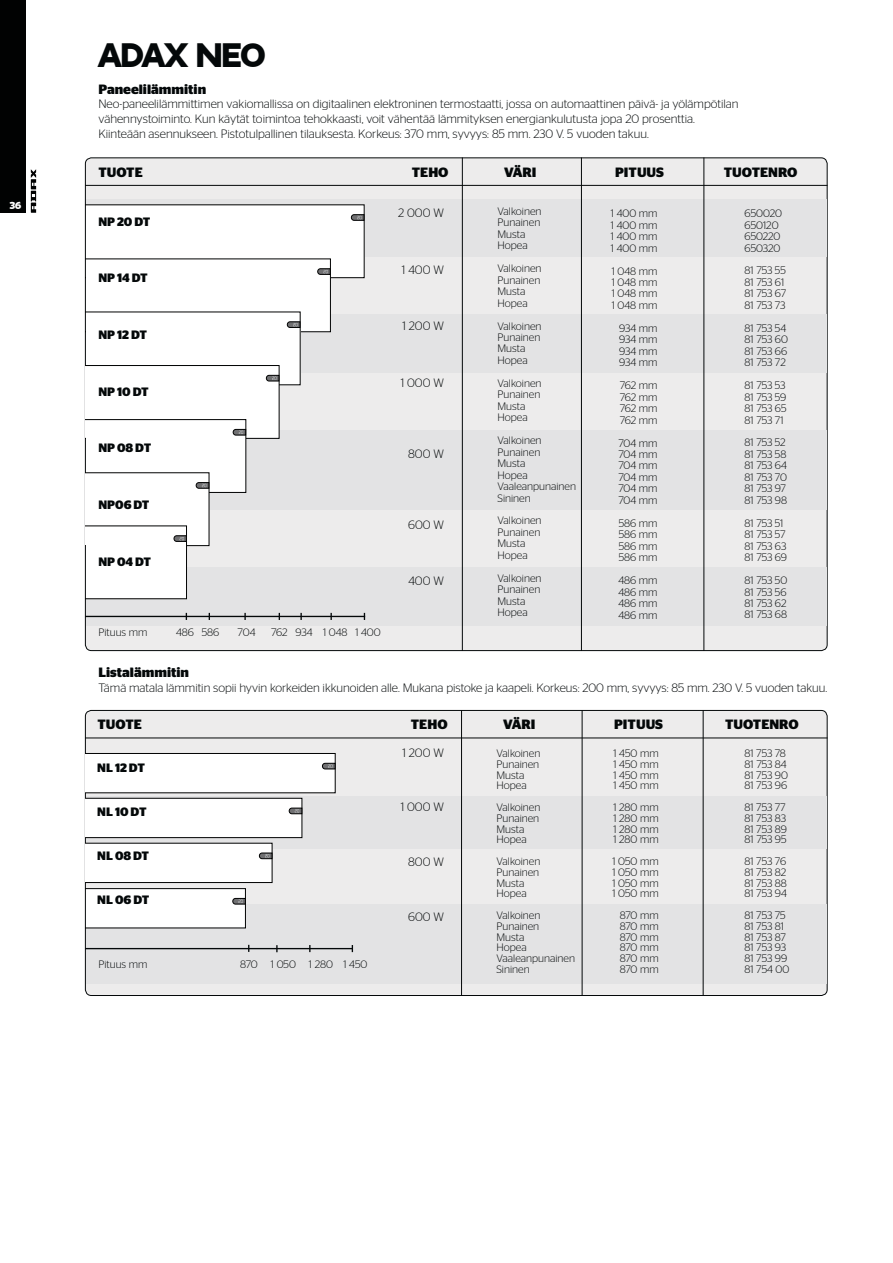
<style>
.page{position:relative;width:893px;height:1263px;background:#fff}
.page>*{position:absolute;margin:0;border:0;box-sizing:border-box;transform-origin:0 0}
.t1{font:900 29.7px "Irma";color:#040809}
.t2{font:700 13.5px "Stag Sans";color:#040809}
.t3{font:300 12.15px/14.9px "Stag Sans";color:#040809}
.t4{font:700 12.15px "Stag Sans";color:#040809}
.t5{font:300 10.8px/11.4px "Stag Sans";color:#040809}
.t6{font:900 9px "Irma";color:#fff}
</style>
<div class="page">
<div style="left:0;top:0;width:26px;height:213px;background:#010202"></div>
<svg style="left:31px;top:169px;width:5px;height:44px"></svg>
<div style="left:85px;top:710px;width:742px;height:286px;background:#edecec;border-radius:6px"></div>
<div style="left:86px;top:904px;width:740px;height:80px;background:#e3e3e4"></div>
<div style="left:85px;top:158px;width:742px;height:493px;background:#edecec;border-radius:6px"></div>
<div style="left:86px;top:430px;width:740px;height:79px;background:#e3e3e4"></div>
<div style="left:86px;top:568px;width:740px;height:58px;background:#e3e3e4"></div>
<div style="left:86px;top:314px;width:740px;height:58px;background:#e3e3e4"></div>
<hr style="left:85px;top:185px;width:742px;height:1px;background:#040809">
<div style="left:86px;top:200px;width:740px;height:57px;background:#e3e3e4"></div>
<hr style="left:85px;top:616px;width:280px;height:1px;background:#040809">
<svg style="left:330px;top:613px;width:2px;height:7px"></svg>
<svg style="left:300px;top:613px;width:2px;height:7px"></svg>
<hr style="left:85px;top:738px;width:742px;height:1px;background:#040809">
<div style="left:86px;top:796px;width:740px;height:52px;background:#e3e3e4"></div>
<hr style="left:85px;top:948px;width:267px;height:1px;background:#040809">
<hr style="left:703px;top:158px;width:1px;height:493px;background:#040809">
<hr style="left:462px;top:158px;width:1px;height:493px;background:#040809">
<hr style="left:702px;top:710px;width:1px;height:286px;background:#040809">
<hr style="left:461px;top:710px;width:1px;height:286px;background:#040809">
<hr style="left:581px;top:158px;width:1px;height:493px;background:#040809">
<hr style="left:581px;top:710px;width:1px;height:286px;background:#040809">
<svg style="left:86px;top:204px;width:279px;height:395px"></svg>
<svg style="left:244px;top:613px;width:2px;height:7px"></svg>
<svg style="left:86px;top:753px;width:250px;height:175px"></svg>
<p class="t6" style="left:10px;top:200px;width:13px">36</p>
<h1 class="t1" style="left:98px;top:39px;width:168px">ADAX NEO</h1>
<p class="t2" style="left:98px;top:81px;width:109px">Paneelilämmitin</p>
<p class="t3" style="left:98px;top:98px;width:641px">Neo-paneelilämmittimen vakiomallissa on digitaalinen elektroninen termostaatti, jossa on automaattinen päivä- ja yölämpötilan vähennystoiminto. Kun käytät toimintoa tehokkaasti, voit vähentää lämmityksen energiankulutusta jopa 20 prosenttia.<br>Kiinteään asennukseen. Pistotulpallinen tilauksesta. Korkeus: 370 mm, syvyys: 85 mm. 230 V. 5 vuoden takuu.</p>
<p class="t2" style="left:98px;top:165px;width:46px">TUOTE</p>
<p class="t2" style="left:412px;top:165px;width:38px">TEHO</p>
<p class="t2" style="left:504px;top:165px;width:34px">VÄRI</p>
<p class="t2" style="left:615px;top:165px;width:50px">PITUUS</p>
<p class="t2" style="left:723px;top:165px;width:75px">TUOTENRO</p>
<p class="t4" style="left:98px;top:214px;width:54px">NP 20 DT</p>
<p class="t4" style="left:98px;top:271px;width:51px">NP 14 DT</p>
<p class="t4" style="left:98px;top:328px;width:50px">NP 12 DT</p>
<p class="t4" style="left:98px;top:384px;width:52px">NP 10 DT</p>
<p class="t4" style="left:98px;top:441px;width:54px">NP 08 DT</p>
<p class="t4" style="left:98px;top:498px;width:53px">NP06 DT</p>
<p class="t4" style="left:98px;top:554px;width:54px">NP 04 DT</p>
<p class="t3" style="left:398px;top:206px;width:47px">2 000 W</p>
<p class="t3" style="left:402px;top:263px;width:44px">1 400 W</p>
<p class="t3" style="left:402px;top:320px;width:43px">1 200 W</p>
<p class="t3" style="left:400px;top:376px;width:45px">1 000 W</p>
<p class="t3" style="left:408px;top:447px;width:37px">800 W</p>
<p class="t3" style="left:408px;top:518px;width:37px">600 W</p>
<p class="t3" style="left:408px;top:575px;width:37px">400 W</p>
<p class="t5" style="left:497px;top:206px;width:45px">Valkoinen<br>Punainen<br>Musta<br>Hopea</p>
<p class="t5" style="left:497px;top:264px;width:45px">Valkoinen<br>Punainen<br>Musta<br>Hopea</p>
<p class="t5" style="left:497px;top:321px;width:45px">Valkoinen<br>Punainen<br>Musta<br>Hopea</p>
<p class="t5" style="left:497px;top:378px;width:45px">Valkoinen<br>Punainen<br>Musta<br>Hopea</p>
<p class="t5" style="left:497px;top:436px;width:80px">Valkoinen<br>Punainen<br>Musta<br>Hopea<br>Vaaleanpunainen<br>Sininen</p>
<p class="t5" style="left:497px;top:516px;width:45px">Valkoinen<br>Punainen<br>Musta<br>Hopea</p>
<p class="t5" style="left:497px;top:573px;width:45px">Valkoinen<br>Punainen<br>Musta<br>Hopea</p>
<p class="t5" style="left:611px;top:209px;width:48px;text-align:justify">1 400 mm 1 400 mm 1 400 mm 1 400 mm</p>
<p class="t5" style="left:611px;top:266px;width:47px;text-align:justify">1 048 mm 1 048 mm 1 048 mm 1 048 mm</p>
<p class="t5" style="left:619px;top:323px;width:40px;text-align:justify">934 mm 934 mm 934 mm 934 mm</p>
<p class="t5" style="left:619px;top:381px;width:39px;text-align:justify">762 mm 762 mm 762 mm 762 mm</p>
<p class="t5" style="left:618px;top:438px;width:41px;text-align:justify">704 mm 704 mm 704 mm 704 mm 704 mm 704 mm</p>
<p class="t5" style="left:618px;top:518px;width:40px;text-align:justify">586 mm 586 mm 586 mm 586 mm</p>
<p class="t5" style="left:618px;top:576px;width:41px;text-align:justify">486 mm 486 mm 486 mm 486 mm</p>
<p class="t5" style="left:744px;top:209px;width:39px">650020<br>650120<br>650220<br>650320</p>
<p class="t5" style="left:744px;top:266px;width:43px">81 753 55<br>81 753 61<br>81 753 67<br>81 753 73</p>
<p class="t5" style="left:744px;top:323px;width:45px">81 753 54<br>81 753 60<br>81 753 66<br>81 753 72</p>
<p class="t5" style="left:744px;top:381px;width:43px;text-align:justify">81 753 53<br>81 753 59<br>81 753 65<br>81 753 71</p>
<p class="t5" style="left:744px;top:438px;width:44px">81 753 52<br>81 753 58<br>81 753 64<br>81 753 70<br>81 753 97<br>81 753 98</p>
<p class="t5" style="left:744px;top:518px;width:44px">81 753 51<br>81 753 57<br>81 753 63<br>81 753 69</p>
<p class="t5" style="left:744px;top:576px;width:44px;text-align:justify">81 753 50<br>81 753 56<br>81 753 62<br>81 753 68</p>
<p class="t5" style="left:98px;top:627px;width:50px">Pituus mm</p>
<p class="t5" style="left:176px;top:627px;width:45px">486 586</p>
<p class="t5" style="left:237px;top:627px;width:19px">704</p>
<p class="t5" style="left:271px;top:627px;width:111px">762 934 1 048 1 400</p>
<p class="t2" style="left:98px;top:664px;width:92px">Listalämmitin</p>
<p class="t3" style="left:98px;top:681px;width:730px">Tämä matala lämmitin sopii hyvin korkeiden ikkunoiden alle. Mukana pistoke ja kaapeli. Korkeus: 200 mm, syvyys: 85 mm. 230 V. 5 vuoden takuu.</p>
<p class="t2" style="left:97px;top:717px;width:46px">TUOTE</p>
<p class="t2" style="left:411px;top:717px;width:38px">TEHO</p>
<p class="t2" style="left:503px;top:717px;width:34px">VÄRI</p>
<p class="t2" style="left:614px;top:717px;width:50px">PITUUS</p>
<p class="t2" style="left:725px;top:717px;width:75px">TUOTENRO</p>
<p class="t5" style="left:613px;top:749px;width:47px;line-height:10.8px;text-align:justify">1 450 mm 1 450 mm 1 450 mm 1 450 mm</p>
<p class="t5" style="left:613px;top:803px;width:47px;line-height:10.8px;text-align:justify">1 280 mm 1 280 mm 1 280 mm 1 280 mm</p>
<p class="t5" style="left:612px;top:857px;width:48px;line-height:10.8px;text-align:justify">1 050 mm 1 050 mm 1 050 mm 1 050 mm</p>
<p class="t5" style="left:620px;top:911px;width:40px;line-height:10.8px;text-align:justify">870 mm 870 mm 870 mm 870 mm 870 mm 870 mm</p>
<p class="t3" style="left:402px;top:746px;width:43px">1 200 W</p>
<p class="t5" style="left:744px;top:749px;width:45px;line-height:10.8px">81 753 78<br>81 753 84<br>81 753 90<br>81 753 96</p>
<p class="t5" style="left:744px;top:803px;width:44px;line-height:10.8px;text-align:justify">81 753 77<br>81 753 83<br>81 753 89<br>81 753 95</p>
<p class="t5" style="left:744px;top:857px;width:44px;line-height:10.8px;text-align:justify">81 753 76<br>81 753 82<br>81 753 88<br>81 753 94</p>
<p class="t5" style="left:744px;top:911px;width:46px;line-height:10.8px">81 753 75<br>81 753 81<br>81 753 87<br>81 753 93<br>81 753 99<br>81 754 00</p>
<p class="t5" style="left:496px;top:749px;width:45px;line-height:10.8px">Valkoinen<br>Punainen<br>Musta<br>Hopea</p>
<p class="t5" style="left:496px;top:803px;width:45px;line-height:10.8px">Valkoinen<br>Punainen<br>Musta<br>Hopea</p>
<p class="t5" style="left:496px;top:857px;width:45px;line-height:10.8px">Valkoinen<br>Punainen<br>Musta<br>Hopea</p>
<p class="t5" style="left:496px;top:911px;width:80px;line-height:10.8px">Valkoinen<br>Punainen<br>Musta<br>Hopea<br>Vaaleanpunainen<br>Sininen</p>
<p class="t4" style="left:97px;top:761px;width:49px">NL 12 DT</p>
<p class="t4" style="left:97px;top:805px;width:51px">NL 10 DT</p>
<p class="t4" style="left:97px;top:849px;width:53px">NL 08 DT</p>
<p class="t4" style="left:97px;top:892px;width:54px">NL 06 DT</p>
<p class="t3" style="left:400px;top:801px;width:45px">1 000 W</p>
<p class="t3" style="left:408px;top:855px;width:37px">800 W</p>
<p class="t3" style="left:408px;top:910px;width:37px">600 W</p>
<p class="t5" style="left:98px;top:959px;width:50px">Pituus mm</p>
<p class="t5" style="left:240px;top:959px;width:129px">870 1 050 1 280 1 450</p>
</div>
